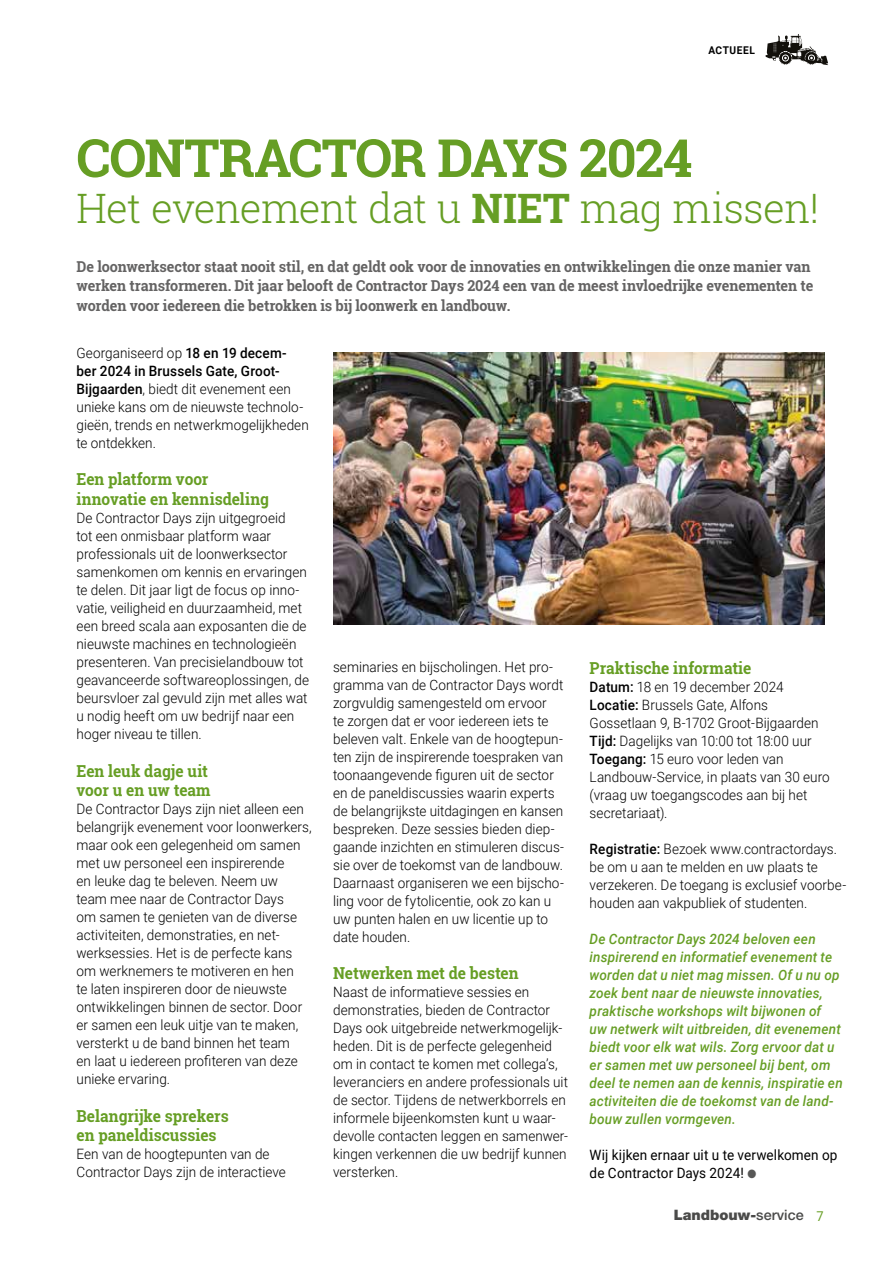
<style>
.page{position:relative;width:893px;height:1263px;background:#fff}
.page>*{position:absolute;margin:0;border:0;box-sizing:border-box;transform-origin:0 0}
.t1{font:700 52.65px "Roboto Slab";letter-spacing:-.03em;color:#669e24}
.t2{font:300 40.5px "Roboto Slab";letter-spacing:-.015em;color:#669e24}
.t3{font:700 16.5px/19.5px "Roboto Slab";color:#669e24;scale:.94 1}
.t4{font:700 15px/19.5px "Roboto Slab";letter-spacing:-.01em;color:#646363;scale:.96 1}
.t5{font:900 14.4px "Helvetica Neue LT Std";color:#4a4a49}
.t6{font:300 14.25px/18px "Roboto";letter-spacing:.005em;color:#000;scale:.95 1}
.t7{font:italic 500 14.25px/18px "Roboto";letter-spacing:.01em;color:#669e24;scale:.95 1}
.t8{font:14.25px/18px "Roboto";letter-spacing:.01em;color:#000;scale:.95 1}
.t9{font:13.5px "Roboto";color:#669e24;scale:.95 1}
.t10{font:700 10.65px "Roboto";letter-spacing:.055em;color:#000;scale:.95 1}
.s1{font-weight:700}
.s2{font-weight:500}
.s3{color:#575756}
</style>
<div class="page">
<svg style="left:766px;top:34px;width:62px;height:31px"></svg>
<img style="left:333px;top:352px;width:492px;height:273px">
<p class="t10" style="left:708px;top:43px;width:50px">ACTUEEL</p>
<h1 class="t1" style="left:77px;top:122px;width:617px">CONTRACTOR DAYS 2024</h1>
<h2 class="t2" style="left:77px;top:181px;width:744px">Het evenement dat u <span class="s1">NIET</span> mag missen!</h2>
<p class="t4" style="left:77px;top:256px;width:769px">De loonwerksector staat nooit stil, en dat geldt ook voor de innovaties en ontwikkelingen die onze manier van werken transformeren. Dit jaar belooft de Contractor Days 2024 een van de meest invloedrijke evenementen te worden voor iedereen die betrokken is bij loonwerk en landbouw.</p>
<p class="t6" style="left:77px;top:343px;width:246px">Georganiseerd op <span class="s2">18 en 19 decem&shy;ber 2024 in Brussels Gate, Groot-<br>Bijgaarden</span>, biedt dit evenement een unieke kans om de nieuwste technolo&shy;gieën, trends en netwerkmogelijkheden te ontdekken.</p>
<p class="t3" style="left:77px;top:470px;width:206px">Een platform voor innovatie en kennisdeling</p>
<p class="t6" style="left:77px;top:508px;width:246px">De Contractor Days zijn uitgegroeid<br>tot een onmisbaar platform waar professionals uit de loonwerksector samenkomen om kennis en ervaringen te delen. Dit jaar ligt de focus op inno&shy;vatie, veiligheid en duurzaamheid, met een breed scala aan exposanten die de nieuwste machines en technologieën presenteren. Van precisielandbouw tot geavanceerde softwareoplossingen, de beursvloer zal gevuld zijn met alles wat u nodig heeft om uw bedrijf naar een hoger niveau te tillen.</p>
<p class="t3" style="left:77px;top:761px;width:144px">Een leuk dagje uit voor u en uw team</p>
<p class="t6" style="left:77px;top:799px;width:249px">De Contractor Days zijn niet alleen een belangrijk evenement voor loonwerkers, maar ook een gelegenheid om samen met uw personeel een inspirerende<br>en leuke dag te beleven. Neem uw team mee naar de Contractor Days<br>om samen te genieten van de diverse activiteiten, demonstraties, en net&shy;werksessies. Het is de perfecte kans om werknemers te motiveren en hen<br>te laten inspireren door de nieuwste ontwikkelingen binnen de sector. Door er samen een leuk uitje van te maken, versterkt u de band binnen het team<br>en laat u iedereen profiteren van deze unieke ervaring.</p>
<p class="t3" style="left:77px;top:1106px;width:163px">Belangrijke sprekers en paneldiscussies</p>
<p class="t6" style="left:77px;top:1144px;width:222px">Een van de hoogtepunten van de<br>Contractor Days zijn de interactieve</p>
<p class="t6" style="left:333px;top:657px;width:245px">seminaries en bijscholingen. Het pro&shy;gramma van de Contractor Days wordt zorgvuldig samengesteld om ervoor<br>te zorgen dat er voor iedereen iets te beleven valt. Enkele van de hoogtepun&shy;ten zijn de inspirerende toespraken van toonaangevende figuren uit de sector en de paneldiscussies waarin experts de belangrijkste uitdagingen en kansen bespreken. Deze sessies bieden diep&shy;gaande inzichten en stimuleren discus&shy;sie over de toekomst van de landbouw.<br>Daarnaast organiseren we een bijscho&shy;ling voor de fytolicentie, ook zo kan u uw punten halen en uw licentie up to date houden.</p>
<p class="t3" style="left:333px;top:963px;width:199px">Netwerken met de besten</p>
<p class="t6" style="left:333px;top:982px;width:249px">Naast de informatieve sessies en demonstraties, bieden de Contractor Days ook uitgebreide netwerkmogelijk&shy;heden. Dit is de perfecte gelegenheid om in contact te komen met collega’s, leveranciers en andere professionals uit de sector. Tijdens de netwerkborrels en informele bijeenkomsten kunt u waar&shy;devolle contacten leggen en samenwer&shy;kingen verkennen die uw bedrijf kunnen versterken.</p>
<p class="t3" style="left:590px;top:658px;width:174px">Praktische informatie</p>
<p class="t6" style="left:590px;top:677px;width:254px"><span class="s2">Datum:</span> 18 en 19 december 2024<br><span class="s2">Locatie:</span> Brussels Gate, Alfons<br>Gossetlaan 9, B-1702 Groot-Bijgaarden<br><span class="s2">Tijd:</span> Dagelijks van 10:00 tot 18:00 uur<br><span class="s2">Toegang:</span> 15 euro voor leden van<br>Landbouw-Service, in plaats van 30 euro (vraag uw toegangscodes aan bij het secretariaat).</p>
<p class="t6" style="left:590px;top:839px;width:272px"><span class="s2">Registratie:</span> Bezoek www.contractordays. be om u aan te melden en uw plaats te verzekeren. De toegang is exclusief voorbe&shy;houden aan vakpubliek of studenten.</p>
<p class="t7" style="left:590px;top:929px;width:268px">De Contractor Days 2024 beloven een inspirerend en informatief evenement te worden dat u niet mag missen. Of u nu op zoek bent naar de nieuwste innovaties, praktische workshops wilt bijwonen of<br>uw netwerk wilt uitbreiden, dit evenement biedt voor elk wat wils. Zorg ervoor dat u er samen met uw personeel bij bent, om deel te nemen aan de kennis, inspiratie en activiteiten die de toekomst van de land&shy;bouw zullen vormgeven.</p>
<p class="t8" style="left:590px;top:1145px;width:262px">Wij kijken ernaar uit u te verwelkomen op de Contractor Days 2024! <span class="s3">●</span></p>
<p class="t5" style="left:674px;top:1206px;width:131px">Landbouw-<span class="s2">service</span></p>
<p class="t9" style="left:816px;top:1206px;width:9px">7</p>
</div>
